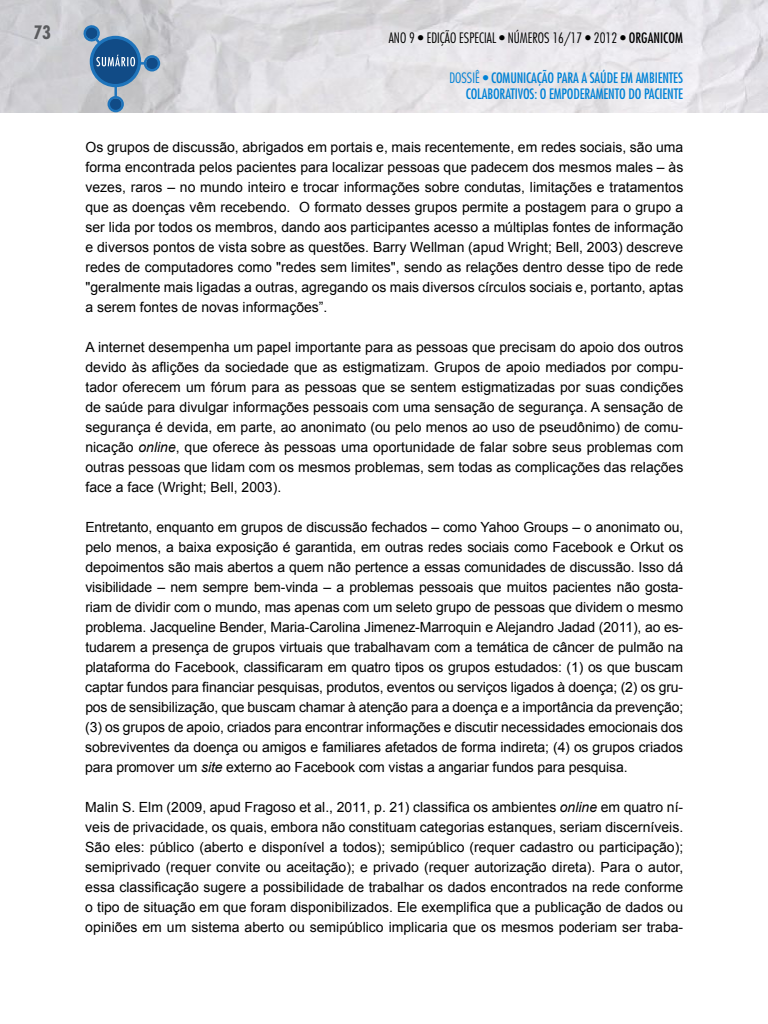
<style>
.page{position:relative;width:768px;height:1024px;background:#fff}
.page>*{position:absolute;margin:0;border:0;box-sizing:border-box;transform-origin:0 0}
.t1{font:700 condensed 18px "Futura Std";color:#5a5b5e}
.t2{font:14px/20px "Arial";color:#000;text-align:justify}
.t3{font:condensed 14px/16.8px "Futura Std";letter-spacing:-.01em;color:#0082d6;text-align:right}
.t4{font:300 condensed 14px "Futura Std";color:#000}
.s1{font-weight:400}
.s2{font-weight:300}
.s3{font-style:italic}
</style>
<div class="page">
<img style="left:0;top:0;width:768px;height:113px">
<svg style="left:108px;top:86px;width:16px;height:26px"></svg>
<div style="left:90px;top:36px;width:51px;height:51px;background:#1e74bb;border-radius:50%"></div>
<div style="left:93px;top:39px;width:45px;height:45px;background:#114b86;border-radius:50%"></div>
<svg style="left:82px;top:24px;width:78px;height:48px"></svg>
<p class="t1" style="left:34px;top:21px;width:19px">73</p>
<p class="t4" style="left:389px;top:29px;width:296px">ANO 9 • EDIÇÃO ESPECIAL • NÚMEROS 16/17 • 2012 • <span class="s1">ORGANICOM</span></p>
<p class="t3" style="left:449px;top:69px;width:235px"><span class="s2">DOSSIÊ •</span> COMUNICAÇÃO PARA A SAÚDE EM AMBIENTES<br>CO LABORATIVOS: O EMPODERAMENTO DO PACI ENTE</p>
<p class="t2" style="left:85px;top:137px;width:599px">Os grupos de discussão, abrigados em portais e, mais recentemente, em redes sociais, são uma forma encontrada pelos pacientes para localizar pessoas que padecem dos mesmos males – às vezes, raros – no mundo inteiro e trocar informações sobre condutas, limitações e tratamentos que as doenças vêm recebendo. O formato desses grupos permite a postagem para o grupo a ser lida por todos os membros, dando aos participantes acesso a múltiplas fontes de informação e diversos pontos de vista sobre as questões. Barry Wellman (apud Wright; Bell, 2003) descreve redes de computadores como "redes sem limites", sendo as relações dentro desse tipo de rede "geralmente mais ligadas a outras, agregando os mais diversos círculos sociais e, portanto, aptas a serem fontes de novas informações”.</p>
<p class="t2" style="left:85px;top:337px;width:599px">A internet desempenha um papel importante para as pessoas que precisam do apoio dos outros devido às aflições da sociedade que as estigmatizam. Grupos de apoio mediados por compu&shy;tador oferecem um fórum para as pessoas que se sentem estigmatizadas por suas condições de saúde para divulgar informações pessoais com uma sensação de segurança. A sensação de segurança é devida, em parte, ao anonimato (ou pelo menos ao uso de pseudônimo) de comu&shy;nicação <span class="s3">online</span>, que oferece às pessoas uma oportunidade de falar sobre seus problemas com outras pessoas que lidam com os mesmos problemas, sem todas as complicações das relações face a face (Wright; Bell, 2003).</p>
<p class="t2" style="left:85px;top:517px;width:600px">Entretanto, enquanto em grupos de discussão fechados – como Yahoo Groups – o anonimato ou, pelo menos, a baixa exposição é garantida, em outras redes sociais como Facebook e Orkut os depoimentos são mais abertos a quem não pertence a essas comunidades de discussão. Isso dá visibilidade – nem sempre bem-vinda – a problemas pessoais que muitos pacientes não gosta&shy;riam de dividir com o mundo, mas apenas com um seleto grupo de pessoas que dividem o mesmo problema. Jacqueline Bender, Maria-Carolina Jimenez-Marroquin e Alejandro Jadad (2011), ao es&shy;tudarem a presença de grupos virtuais que trabalhavam com a temática de câncer de pulmão na plataforma do Facebook, classificaram em quatro tipos os grupos estudados: (1) os que buscam captar fundos para financiar pesquisas, produtos, eventos ou serviços ligados à doença; (2) os gru&shy;pos de sensibilização, que buscam chamar à atenção para a doença e a importância da prevenção; (3) os grupos de apoio, criados para encontrar informações e discutir necessidades emocionais dos sobreviventes da doença ou amigos e familiares afetados de forma indireta; (4) os grupos criados para promover um <span class="s3">site</span> externo ao Facebook com vistas a angariar fundos para pesquisa.</p>
<p class="t2" style="left:85px;top:797px;width:599px">Malin S. Elm (2009, apud Fragoso et al., 2011, p. 21) classifica os ambientes <span class="s3">online</span> em quatro ní&shy;veis de privacidade, os quais, embora não constituam categorias estanques, seriam discerníveis.<br>São eles: público (aberto e disponível a todos); semipúblico (requer cadastro ou participação); semiprivado (requer convite ou aceitação); e privado (requer autorização direta). Para o autor, essa classificação sugere a possibilidade de trabalhar os dados encontrados na rede conforme o tipo de situação em que foram disponibilizados. Ele exemplifica que a publicação de dados ou opiniões em um sistema aberto ou semipúblico implicaria que os mesmos poderiam ser traba-</p>
</div>
